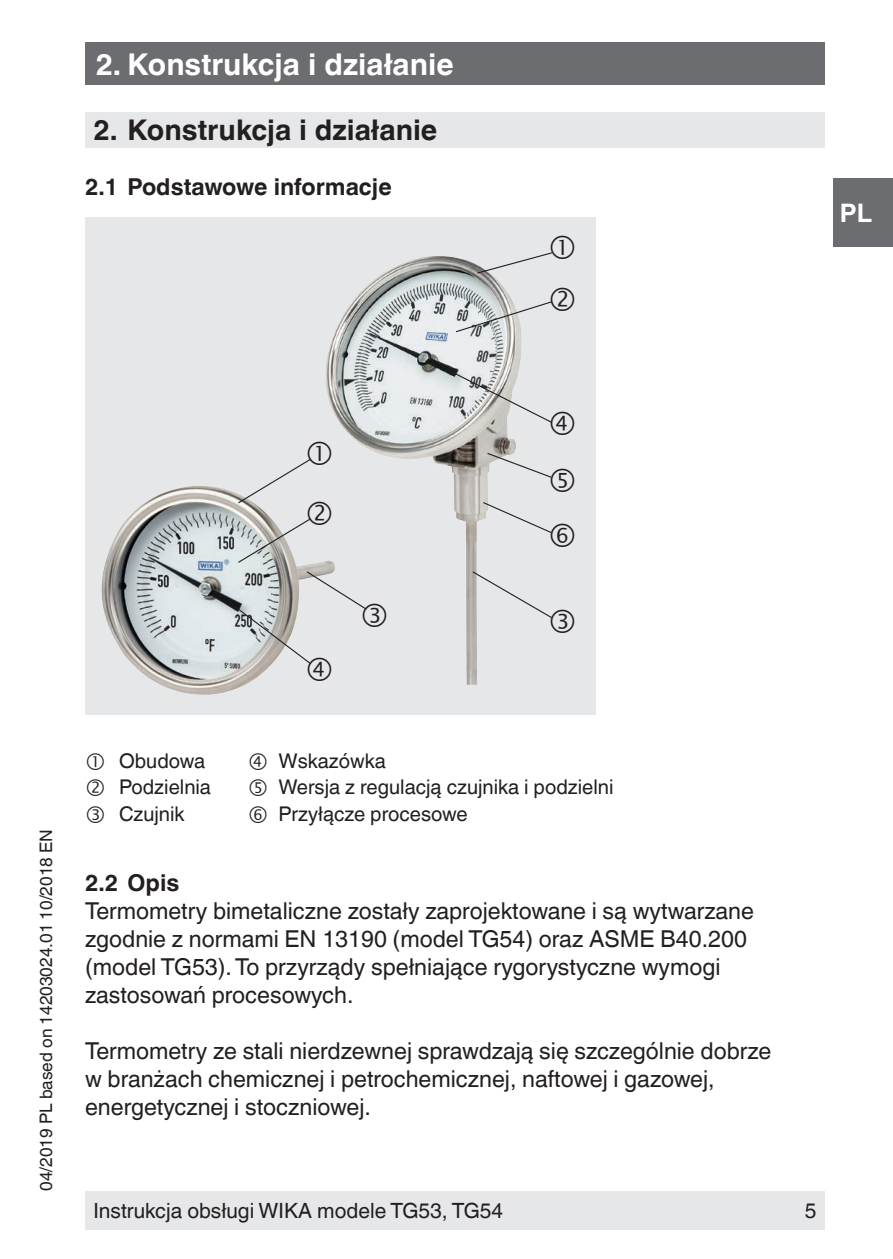
<style>
.page{position:relative;width:893px;height:1259px;background:#fff}
.page>*{position:absolute;margin:0;border:0;box-sizing:border-box;transform-origin:0 0}
.t1{font:700 30px "Helvetica World";color:#fff}
.t2{font:700 28.5px "Helvetica World";color:#231f20}
.t3{font:700 25.5px "Helvetica World";color:#fff}
.t4{font:23.4px/27.9px "Helvetica World";color:#231f20}
.t5{font:700 23.4px "Helvetica World";color:#231f20}
.t6{font:21px "Helvetica World";color:#231f20}
.t7{font:20.4px "Helvetica World";color:#231f20}
.t8{font:17.4px "Helvetica World";color:#231f20}
</style>
<div class="page">
<div style="left:85px;top:1191px;width:740px;height:38px;background:#e6e7e9"></div>
<div style="left:833px;top:179px;width:60px;height:68px;background:#6c6d70"></div>
<div style="left:85px;top:43px;width:740px;height:42px;background:#6c6d70"></div>
<div style="left:85px;top:112px;width:740px;height:36px;background:#e6e7e9"></div>
<div style="left:85px;top:217px;width:511px;height:497px;background:#e6e7e9"></div>
<img style="left:326px;top:256px;width:196px;height:429px">
<img style="left:102px;top:485px;width:233px;height:210px">
<svg style="left:471px;top:570px;width:81px;height:63px"></svg>
<svg style="left:486px;top:452px;width:66px;height:40px"></svg>
<svg style="left:237px;top:441px;width:94px;height:123px"></svg>
<svg style="left:476px;top:252px;width:76px;height:22px"></svg>
<svg style="left:455px;top:287px;width:97px;height:46px"></svg>
<svg style="left:228px;top:570px;width:158px;height:111px"></svg>
<svg style="left:482px;top:501px;width:70px;height:46px"></svg>
<svg style="left:445px;top:368px;width:107px;height:67px"></svg>
<p class="t1" style="left:96px;top:47px;width:359px">2. Konstrukcja i działanie</p>
<p class="t2" style="left:94px;top:113px;width:345px">2. Konstrukcja i działanie</p>
<p class="t5" style="left:85px;top:174px;width:308px">2.1 Podstawowe informacje</p>
<p class="t3" style="left:840px;top:198px;width:34px">PL</p>
<p class="t8" style="left:36px;top:1191px;width:363px;rotate:-90deg">04/2019 PL based on 14203024.01 10/2018 EN</p>
<p class="t7" style="left:119px;top:749px;width:88px">Obudowa</p>
<p class="t7" style="left:278px;top:749px;width:109px">Wskazówka</p>
<p class="t7" style="left:119px;top:775px;width:94px">Podzielnia</p>
<p class="t7" style="left:278px;top:775px;width:337px">Wersja z regulacją czujnika i podzielni</p>
<p class="t7" style="left:119px;top:802px;width:67px">Czujnik</p>
<p class="t7" style="left:278px;top:802px;width:191px">Przyłącze procesowe</p>
<p class="t5" style="left:85px;top:869px;width:96px">2.2 Opis</p>
<p class="t4" style="left:85px;top:897px;width:670px">Termometry bimetaliczne zostały zaprojektowane i są wytwarzane zgodnie z normami EN 13190 (model TG54) oraz ASME B40.200 (model TG53). To przyrządy spełniające rygorystyczne wymogi zastosowań procesowych.</p>
<p class="t4" style="left:85px;top:1036px;width:688px">Termometry ze stali nierdzewnej sprawdzają się szczególnie dobrze w branżach chemicznej i petrochemicznej, naftowej i gazowej, energetycznej i stoczniowej.</p>
<p class="t6" style="left:94px;top:1198px;width:411px">Instrukcja obsługi WIKA modele TG53, TG54</p>
<p class="t6" style="left:805px;top:1198px;width:13px">5</p>
</div>
